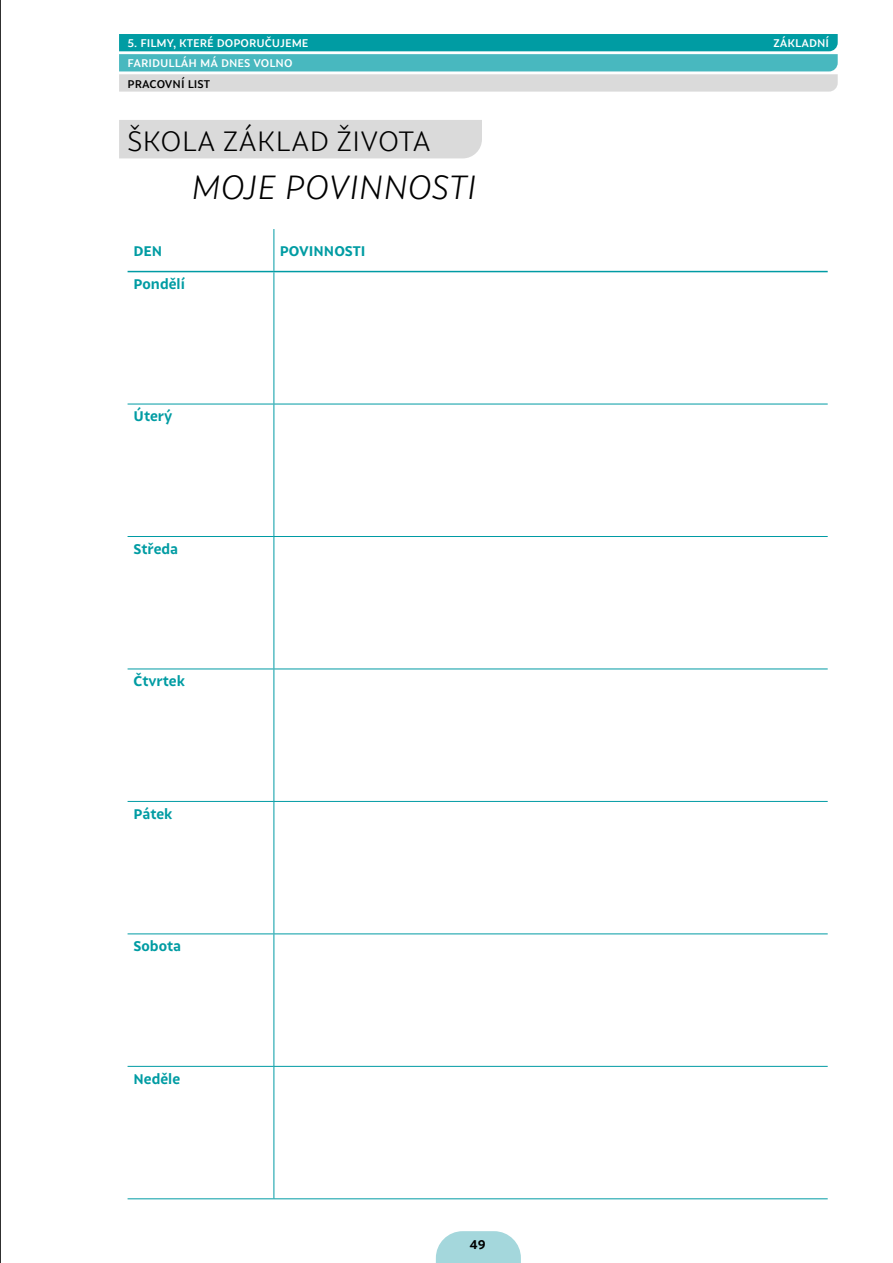
<style>
.page{position:relative;width:893px;height:1263px;background:#fff}
.page>*{position:absolute;margin:0;border:0;box-sizing:border-box;transform-origin:0 0}
.t1{font:italic 300 36px "Sprout";color:#000}
.t2{font:300 30px "Sprout";color:#000}
.t3{font:700 15px "Sprout";color:#009ca3}
.t4{font:700 13.5px "Sprout";color:#000}
.t5{font:500 12px "Sprout";color:#fff}
.t6{font:500 12px "Sprout";color:#000}
</style>
<div class="page">
<div style="left:119px;top:120px;width:363px;height:38px;background:#dadada"></div>
<hr style="left:274px;top:229px;width:1px;height:42px;background:#009ba4">
<hr style="left:274px;top:272px;width:1px;height:132px;background:#009ba4">
<hr style="left:274px;top:404px;width:1px;height:132px;background:#009ba4">
<hr style="left:274px;top:537px;width:1px;height:132px;background:#009ba4">
<hr style="left:274px;top:669px;width:1px;height:132px;background:#009ba4">
<hr style="left:274px;top:802px;width:1px;height:131px;background:#009ba4">
<hr style="left:274px;top:934px;width:1px;height:132px;background:#009ba4">
<hr style="left:274px;top:1067px;width:1px;height:131px;background:#009ba4">
<hr style="left:128px;top:404px;width:146px;height:1px;background:#009ba4">
<hr style="left:274px;top:404px;width:554px;height:1px;background:#009ba4">
<hr style="left:128px;top:536px;width:146px;height:1px;background:#009ba4">
<hr style="left:274px;top:536px;width:554px;height:1px;background:#009ba4">
<hr style="left:128px;top:669px;width:146px;height:1px;background:#009ba4">
<hr style="left:274px;top:669px;width:554px;height:1px;background:#009ba4">
<hr style="left:128px;top:801px;width:146px;height:1px;background:#009ba4">
<hr style="left:274px;top:801px;width:554px;height:1px;background:#009ba4">
<hr style="left:128px;top:933px;width:146px;height:1px;background:#009ba4">
<hr style="left:274px;top:933px;width:554px;height:1px;background:#009ba4">
<hr style="left:128px;top:1066px;width:146px;height:1px;background:#009ba4">
<hr style="left:274px;top:1066px;width:554px;height:1px;background:#009ba4">
<hr style="left:128px;top:1198px;width:146px;height:1px;background:#009ba4">
<hr style="left:274px;top:1198px;width:554px;height:1px;background:#009ba4">
<hr style="left:128px;top:271px;width:146px;height:1px;background:#009ba4">
<hr style="left:274px;top:271px;width:554px;height:1px;background:#009ba4">
<svg style="left:436px;top:1231px;width:85px;height:32px;background:#aedbe0"></svg>
<hr style="left:0;top:0;width:1px;height:1263px;background:#000">
<svg style="left:119px;top:34px;width:719px;height:58px;background:#71c1c5"></svg>
<p class="t5" style="left:128px;top:35px;width:182px">5. FILMY, KTERÉ DOPORUČUJEME</p>
<p class="t5" style="left:774px;top:35px;width:57px">ZÁKLADNÍ</p>
<p class="t5" style="left:128px;top:55px;width:166px">FARIDULLÁH MÁ DNES VOLNO</p>
<p class="t6" style="left:128px;top:76px;width:84px">PRACOVNÍ LIST</p>
<h2 class="t2" style="left:128px;top:122px;width:305px">ŠKOLA ZÁKLAD ŽIVOTA</h2>
<h1 class="t1" style="left:191px;top:164px;width:287px">MOJE POVINNOSTI</h1>
<p class="t3" style="left:134px;top:241px;width:30px">DEN</p>
<p class="t3" style="left:280px;top:241px;width:87px">POVINNOSTI</p>
<p class="t3" style="left:134px;top:274px;width:53px">Pondělí</p>
<p class="t3" style="left:134px;top:406px;width:40px">Úterý</p>
<p class="t3" style="left:134px;top:539px;width:46px">Středa</p>
<p class="t3" style="left:134px;top:671px;width:53px">Čtvrtek</p>
<p class="t3" style="left:134px;top:804px;width:40px">Pátek</p>
<p class="t3" style="left:134px;top:936px;width:49px">Sobota</p>
<p class="t3" style="left:134px;top:1068px;width:48px">Neděle</p>
<p class="t4" style="left:470px;top:1235px;width:17px">49</p>
</div>
